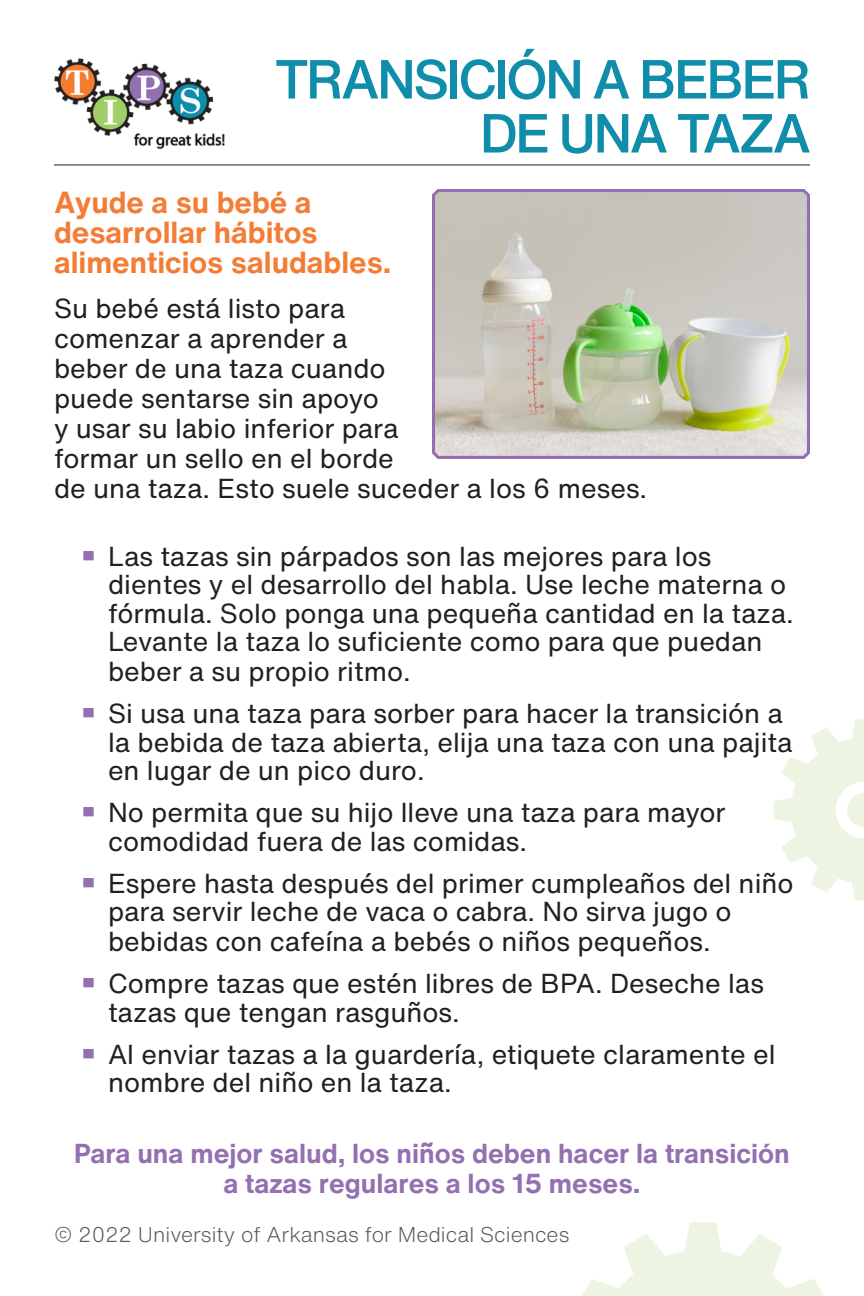
<style>
.page{position:relative;width:864px;height:1296px;background:#fff}
.page>*{position:absolute;margin:0;border:0;box-sizing:border-box;transform-origin:0 0}
.Tips_Title{font:500 54px/54px "Helvetica Now Text";letter-spacing:-.05em;color:#108dab;text-align:right}
.Tips_Subheader{font:700 30px/30px "Helvetica Now Text";color:#f37d35}
.Tips_Paragraphs{font:27px/30px "Helvetica Now Text";color:#231f20}
.Tips_Paragraphs-2{font:700 27px/30px "Helvetica Now Text";color:#9370b1;text-align:center}
.t1{font:300 21px "Helvetica Now Text";color:#57585a}
.s1{font-weight:700;font-size:36px;color:#9370b1}
</style>
<div class="page">
<hr style="left:54px;top:164px;width:756px;height:1px;background:#231f20">
<img style="left:54px;top:58px;width:171px;height:92px">
<svg style="left:773px;top:719px;width:91px;height:182px"></svg>
<svg style="left:582px;top:1222px;width:242px;height:74px"></svg>
<svg style="left:432px;top:189px;width:378px;height:270px;background:#c5c4b7"></svg>
<p class="Tips_Title" style="left:275px;top:51px;width:538px">TRANSICIÓN A BEBER<br>DE UNA TAZA</p>
<p class="Tips_Subheader" style="left:54px;top:186px;width:339px">Ayude a su bebé a desarrollar hábitos alimenticios saludables.</p>
<p class="Tips_Paragraphs" style="left:54px;top:293px;width:595px">Su bebé está listo para<br>comenzar a aprender a<br>beber de una taza cuando<br>puede sentarse sin apoyo<br>y usar su labio inferior para<br>formar un sello en el borde<br>de una taza. Esto suele suceder a los 6 meses.</p>
<p class="Tips_Paragraphs" style="left:108px;top:541px;width:687px;line-height:28.8px;text-indent:-27px"><span class="s1">•</span> Las tazas sin párpados son las mejores para los dientes y el desarrollo del habla. Use leche materna o fórmula. Solo ponga una pequeña cantidad en la taza.<br>Levante la taza lo suficiente como para que puedan beber a su propio ritmo.</p>
<p class="Tips_Paragraphs" style="left:108px;top:699px;width:686px;line-height:28.5px;text-indent:-27px"><span class="s1">•</span> Si usa una taza para sorber para hacer la transición a la bebida de taza abierta, elija una taza con una pajita en lugar de un pico duro.</p>
<p class="Tips_Paragraphs" style="left:108px;top:798px;width:619px;line-height:28.5px;text-indent:-27px"><span class="s1">•</span> No permita que su hijo lleve una taza para mayor comodidad fuera de las comidas.</p>
<p class="Tips_Paragraphs" style="left:108px;top:868px;width:687px;text-indent:-27px"><span class="s1">•</span> Espere hasta después del primer cumpleaños del niño para servir leche de vaca o cabra. No sirva jugo o bebidas con cafeína a bebés o niños pequeños.</p>
<p class="Tips_Paragraphs" style="left:108px;top:969px;width:657px;line-height:28.5px;text-indent:-27px"><span class="s1">•</span> Compre tazas que estén libres de BPA. Deseche las tazas que tengan rasguños.</p>
<p class="Tips_Paragraphs" style="left:108px;top:1039px;width:669px;line-height:28.5px;text-indent:-27px"><span class="s1">•</span> Al enviar tazas a la guardería, etiquete claramente el nombre del niño en la taza.</p>
<p class="Tips_Paragraphs-2" style="left:74px;top:1138px;width:717px">Para una mejor salud, los niños deben hacer la transición a tazas regulares a los 15 meses.</p>
<p class="t1" style="left:54px;top:1219px;width:517px">© 2022 University of Arkansas for Medical Sciences</p>
</div>
